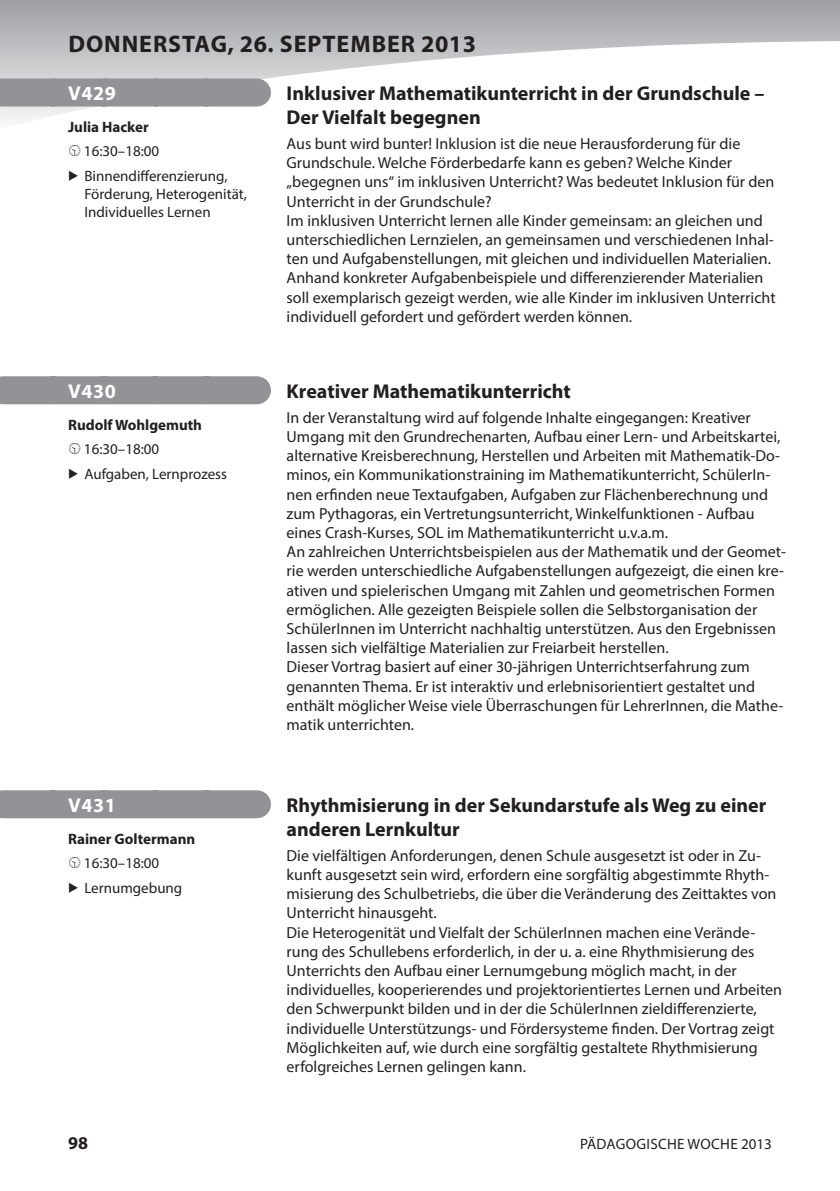
<style>
.page{position:relative;width:840px;height:1191px;background:#fff}
.page>*{position:absolute;margin:0;border:0;box-sizing:border-box;transform-origin:0 0}
.t1{font:700 24px "Myriad Pro";letter-spacing:.04em;color:#231f20}
.Titel{font:700 20px/24px "Myriad Pro";color:#231f20}
.Balken_links_kurz{font:700 20px "Myriad Pro";letter-spacing:.02em;color:#fff}
.t2{font:700 18px "Myriad Pro";color:#231f20}
.Beschreibung{font:16px/19.2px "Myriad Pro";color:#231f20}
.Stichwörter{font:15px/18px "Myriad Pro";color:#231f20}
.Referent{font:700 15px "Myriad Pro";color:#231f20}
.Teilnehmer{font:15px "Myriad Pro";color:#231f20}
.Uhrzeit{font:15px "Myriad Pro";color:#231f20}
.Stichwörter-2{font:15px "Myriad Pro";letter-spacing:.02em;color:#231f20}
</style>
<div class="page">
<svg style="left:0;top:0;width:839px;height:121px"></svg>
<div style="left:3px;top:790px;width:254px;height:28px;background:#919396"></div>
<div style="left:3px;top:376px;width:254px;height:28px;background:#919396"></div>
<div style="left:3px;top:78px;width:254px;height:28px;background:#919396"></div>
<h1 class="t1" style="left:68px;top:28px;width:409px">DONNERSTAG, 26. SEPTEMBER 2013</h1>
<p class="Balken_links_kurz" style="left:68px;top:80px;width:49px">V429</p>
<p class="Referent" style="left:68px;top:117px;width:82px">Julia Hacker</p>
<p class="Uhrzeit" style="left:84px;top:142px;width:77px">16:30–18:00</p>
<p class="Stichwörter" style="left:84px;top:166px;width:164px;text-indent:-16px">◆ Binnendifferenzierung,<br>Förderung, Heterogenität,<br>Individuelles Lernen</p>
<p class="Titel" style="left:286px;top:81px;width:479px">Inklusiver Mathematikunterricht in der Grundschule –<br>Der Vielfalt begegnen</p>
<p class="Beschreibung" style="left:286px;top:134px;width:489px">Aus bunt wird bunter! Inklusion ist die neue Herausforderung für die Grundschule. Welche Förderbedarfe kann es geben? Welche Kinder „begegnen uns“ im inklusiven Unterricht? Was bedeutet Inklusion für den Unterricht in der Grundschule?</p>
<p class="Beschreibung" style="left:286px;top:210px;width:490px">Im inklusiven Unterricht lernen alle Kinder gemeinsam: an gleichen und unterschiedlichen Lernzielen, an gemeinsamen und verschiedenen Inhal&shy;ten und Aufgabenstellungen, mit gleichen und individuellen Materialien.<br>Anhand konkreter Aufgabenbeispiele und differenzierender Materialien soll exemplarisch gezeigt werden, wie alle Kinder im inklusiven Unterricht individuell gefordert und gefördert werden können.</p>
<p class="Balken_links_kurz" style="left:68px;top:378px;width:49px">V430</p>
<p class="Referent" style="left:68px;top:415px;width:135px">Rudolf Wohlgemuth</p>
<p class="Uhrzeit" style="left:84px;top:439px;width:77px">16:30–18:00</p>
<p class="Teilnehmer" style="left:68px;top:464px;width:160px">◆ Aufgaben, Lernprozess</p>
<p class="Titel" style="left:286px;top:378px;width:285px">Kreativer Mathematikunterricht</p>
<p class="Beschreibung" style="left:286px;top:407px;width:495px">In der Veranstaltung wird auf folgende Inhalte eingegangen: Kreativer Umgang mit den Grundrechenarten, Aufbau einer Lern- und Arbeitskartei, alternative Kreisberechnung, Herstellen und Arbeiten mit Mathematik-Do&shy;minos, ein Kommunikationstraining im Mathematikunterricht, SchülerIn&shy;nen erfinden neue Textaufgaben, Aufgaben zur Flächenberechnung und zum Pythagoras, ein Vertretungsunterricht, Winkelfunktionen - Aufbau eines Crash-Kurses, SOL im Mathematikunterricht u.v.a.m.</p>
<p class="Beschreibung" style="left:286px;top:542px;width:500px">An zahlreichen Unterrichtsbeispielen aus der Mathematik und der Geomet&shy;rie werden unterschiedliche Aufgabenstellungen aufgezeigt, die einen kre&shy;ativen und spielerischen Umgang mit Zahlen und geometrischen Formen ermöglichen. Alle gezeigten Beispiele sollen die Selbstorganisation der SchülerInnen im Unterricht nachhaltig unterstützen. Aus den Ergebnissen lassen sich vielfältige Materialien zur Freiarbeit herstellen.</p>
<p class="Beschreibung" style="left:286px;top:657px;width:498px">Dieser Vortrag basiert auf einer 30-jährigen Unterrichtserfahrung zum genannten Thema. Er ist interaktiv und erlebnisorientiert gestaltet und enthält möglicher Weise viele Überraschungen für LehrerInnen, die Mathe&shy;matik unterrichten.</p>
<p class="Balken_links_kurz" style="left:68px;top:792px;width:49px">V431</p>
<p class="Referent" style="left:68px;top:829px;width:129px">Rainer Goltermann</p>
<p class="Uhrzeit" style="left:84px;top:853px;width:77px">16:30–18:00</p>
<p class="Teilnehmer" style="left:68px;top:878px;width:116px">◆ Lernumgebung</p>
<p class="Titel" style="left:286px;top:792px;width:481px">Rhythmisierung in der Sekundarstufe als Weg zu einer anderen Lernkultur</p>
<p class="Beschreibung" style="left:286px;top:845px;width:491px">Die vielfältigen Anforderungen, denen Schule ausgesetzt ist oder in Zu&shy;kunft ausgesetzt sein wird, erfordern eine sorgfältig abgestimmte Rhyth&shy;misierung des Schulbetriebs, die über die Veränderung des Zeittaktes von Unterricht hinausgeht.</p>
<p class="Beschreibung" style="left:286px;top:922px;width:496px">Die Heterogenität und Vielfalt der SchülerInnen machen eine Verände&shy;rung des Schullebens erforderlich, in der u. a. eine Rhythmisierung des Unterrichts den Aufbau einer Lernumgebung möglich macht, in der individuelles, kooperierendes und projektorientiertes Lernen und Arbeiten den Schwerpunkt bilden und in der die SchülerInnen zieldifferenzierte, individuelle Unterstützungs- und Fördersysteme finden. Der Vortrag zeigt Möglichkeiten auf, wie durch eine sorgfältig gestaltete Rhythmisierung erfolgreiches Lernen gelingen kann.</p>
<p class="t2" style="left:68px;top:1131px;width:21px">98</p>
<p class="Stichwörter-2" style="left:579px;top:1135px;width:193px">PÄDAGOGISCHE WOCHE 2013</p>
</div>
